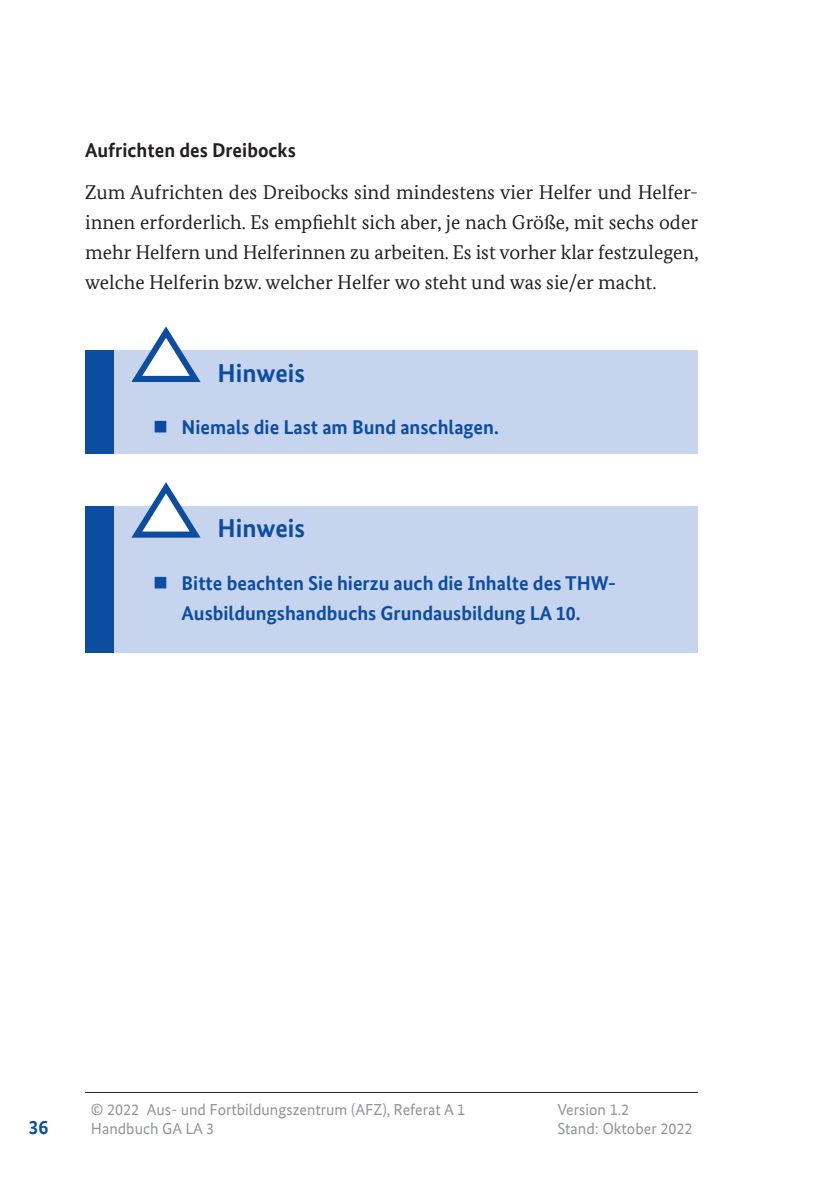
<style>
.page{position:relative;width:840px;height:1191px;background:#fff}
.page>*{position:absolute;margin:0;border:0;box-sizing:border-box;transform-origin:0 0}
.t1{font:700 26px "Bundes Sans Office";color:#0d4da1}
.t2{font:20px/30px "Bundes Serif Office";color:#231f20}
.t3{font:700 20px/30px "Bundes Sans Office";color:#0d4da1;text-align:center}
.t4{font:700 20px "Bundes Sans Office";color:#231f20}
.t5{font:16px "Bundes Sans Office";color:#939598}
</style>
<div class="page">
<hr style="left:85px;top:1092px;width:612px;height:1px;background:#231f20">
<div style="left:85px;top:350px;width:612px;height:104px;background:#c6d5ed"></div>
<div style="left:85px;top:350px;width:28px;height:104px;background:#0d4da1"></div>
<svg style="left:131px;top:326px;width:69px;height:56px"></svg>
<div style="left:85px;top:506px;width:612px;height:146px;background:#c6d5ed"></div>
<div style="left:85px;top:506px;width:28px;height:146px;background:#0d4da1"></div>
<svg style="left:132px;top:482px;width:68px;height:55px"></svg>
<p class="t4" style="left:85px;top:139px;width:212px">Aufrichten des Dreibocks</p>
<p class="t2" style="left:85px;top:177px;width:614px">Zum Aufrichten des Dreibocks sind mindestens vier Helfer und Helfer&shy;innen erforderlich. Es empfiehlt sich aber, je nach Größe, mit sechs oder mehr Helfern und Helferinnen zu arbeiten. Es ist vorher klar festzulegen, welche Helferin bzw. welcher Helfer wo steht und was sie/er macht.</p>
<h1 class="t1" style="left:217px;top:358px;width:89px">Hinweis</h1>
<p class="t3" style="left:153px;top:412px;width:347px">■ Niemals die Last am Bund anschlagen.</p>
<h1 class="t1" style="left:217px;top:513px;width:89px">Hinweis</h1>
<p class="t3" style="left:153px;top:568px;width:464px">■ Bitte beachten Sie hierzu auch die Inhalte des THW-<br>Ausbildungshandbuchs Grundausbildung LA 10.</p>
<p class="t5" style="left:91px;top:1100px;width:375px">© 2022 Aus- und Fortbildungszentrum (AFZ), Referat A 1</p>
<p class="t5" style="left:557px;top:1100px;width:73px">Version 1.2</p>
<p class="t3" style="left:28px;top:1112px;width:21px">36</p>
<p class="t5" style="left:91px;top:1119px;width:125px">Handbuch GA LA 3</p>
<p class="t5" style="left:557px;top:1119px;width:136px">Stand: Oktober 2022</p>
</div>
